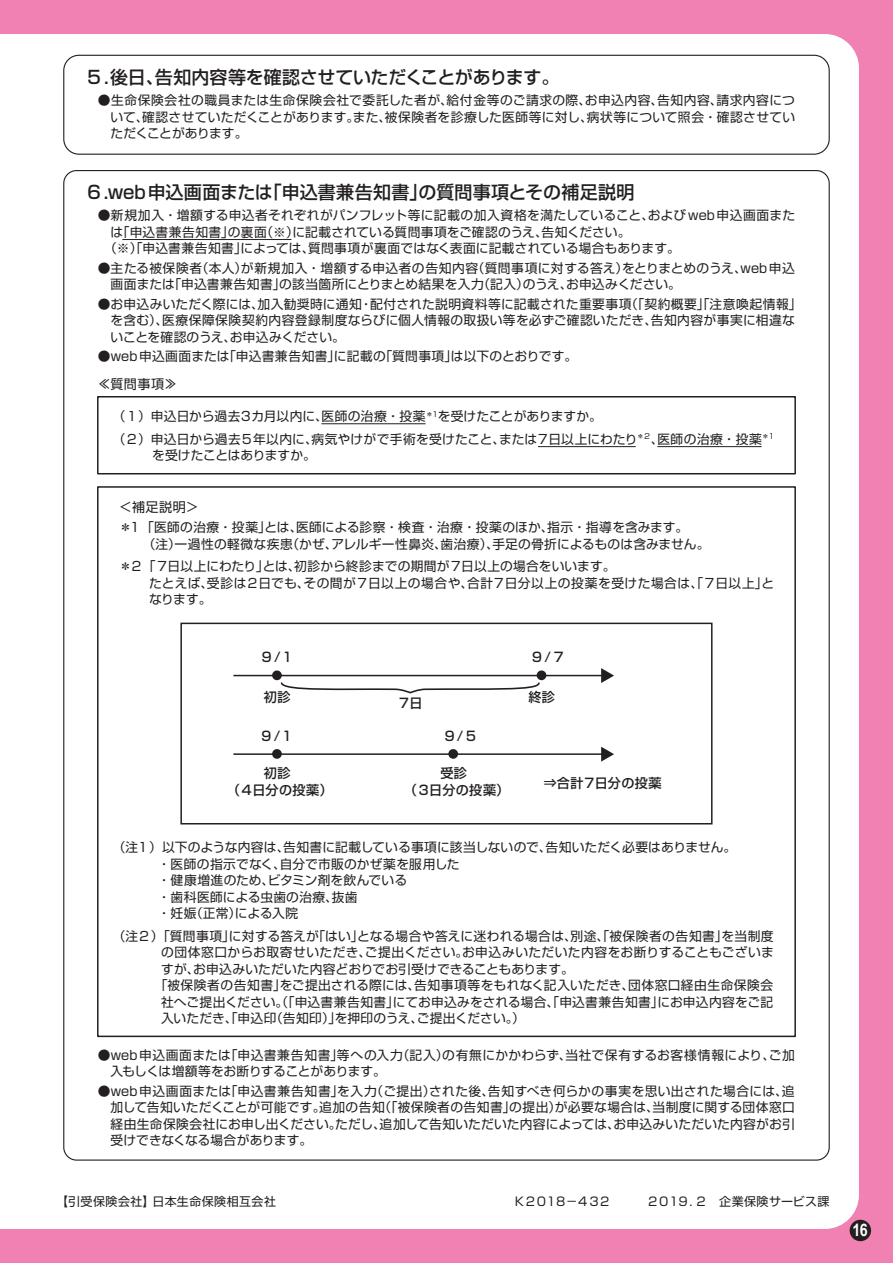
<style>
.page{position:relative;width:893px;height:1263px;background:#f181b2}
.page>*{position:absolute;margin:0;border:0;box-sizing:border-box;transform-origin:0 0}
.t1{font:500 18px "Shin Go Pr 5";letter-spacing:-.005em;color:#231f20}
.t2{font:700 17.25px "Arial Narrow";color:#fff}
.t3{font:500 13.05px "Shin Go Pr 5";letter-spacing:.025em;color:#231f20}
.t4{font:13.05px "Shin Go Pr 5";letter-spacing:.035em;color:#231f20}
.t5{font:12.75px/16.5px "Shin Go Pr 5";letter-spacing:.015em;color:#231f20}
.t6{font:12.75px "Shin Go Pr 5";letter-spacing:.035em;color:#231f20}
.t7{font:12px "Shin Go Pr 5";letter-spacing:-.07em;color:#231f20}
.t8{font:12px "Shin Go Pr 5";letter-spacing:.025em;color:#231f20}
</style>
<div class="page">
<div style="left:0;top:34px;width:859px;height:1195px;background:#fff"></div>
<div style="left:64px;top:55px;width:765px;height:99px;background:#fff;border-radius:15px"></div>
<div style="left:63px;top:55px;width:767px;height:100px;border:1px solid #231f20;border-radius:15px"></div>
<div style="left:64px;top:171px;width:765px;height:989px;background:#fff;border-radius:13px"></div>
<div style="left:97px;top:396px;width:699px;height:78px;border:2px solid #231f20"></div>
<hr style="left:321px;top:423px;width:105px;height:1px;background:#231f20">
<hr style="left:538px;top:446px;width:98px;height:1px;background:#231f20">
<hr style="left:657px;top:446px;width:105px;height:1px;background:#231f20">
<div style="left:180px;top:623px;width:532px;height:201px;border:2px solid #231f20"></div>
<hr style="left:233px;top:675px;width:370px;height:1px;background:#231f20">
<svg style="left:601px;top:668px;width:13px;height:15px"></svg>
<div style="left:272px;top:670px;width:10px;height:10px;background:#231f20;border-radius:50%"></div>
<div style="left:537px;top:670px;width:9px;height:10px;background:#231f20;border-radius:50%"></div>
<hr style="left:233px;top:753px;width:370px;height:2px;background:#231f20">
<svg style="left:601px;top:747px;width:13px;height:15px"></svg>
<div style="left:272px;top:749px;width:10px;height:10px;background:#231f20;border-radius:50%"></div>
<div style="left:448px;top:749px;width:10px;height:10px;background:#231f20;border-radius:50%"></div>
<svg style="left:280px;top:682px;width:260px;height:12px"></svg>
<hr style="left:122px;top:239px;width:169px;height:1px;background:#231f20">
<div style="left:850px;top:1220px;width:21px;height:21px;background:#231f20;border-radius:50%"></div>
<h1 class="t1" style="left:85px;top:62px;width:476px">５.後日、告知内容等を確認させていただくことがあります。</h1>
<p class="t5" style="left:111px;top:91px;width:686px;text-align:justify;text-indent:-13px">●生命保険会社の職員または生命保険会社で委託した者が、給付金等のご請求の際、お申込内容、告知内容、請求内容について、確認させていただくことがあります。また、被保険者を診療した医師等に対し、病状等について照会・確認させていただくことがあります。</p>
<h1 class="t1" style="left:85px;top:178px;width:551px">６.web申込画面または「申込書兼告知書」の質問事項とその補足説明</h1>
<p class="t5" style="left:98px;top:206px;width:699px">●新規加入・増額する申込者それぞれがパンフレット等に記載の加入資格を満たしていること、およびweb申込画面また</p>
<p class="t5" style="left:111px;top:222px;width:521px">は「申込書兼告知書」の裏面（※）に記載されている質問事項をご確認のうえ、告知ください。</p>
<p class="t5" style="left:104px;top:239px;width:577px">（※）「申込書兼告知書」によっては、質問事項が裏面ではなく表面に記載されている場合もあります。</p>
<p class="t5" style="left:111px;top:258px;width:686px;text-indent:-13px">●主たる被保険者（本人）が新規加入・増額する申込者の告知内容（質問事項に対する答え）をとりまとめのうえ、web申込画面または「申込書兼告知書」の該当箇所にとりまとめ結果を入力（記入）のうえ、お申込みください。</p>
<p class="t5" style="left:111px;top:294px;width:692px;text-indent:-13px">●お申込みいただく際には、加入勧奨時に通知・配付された説明資料等に記載された重要事項（「契約概要」「注意喚起情報」を含む）、医療保障保険契約内容登録制度ならびに個人情報の取扱い等を必ずご確認いただき、告知内容が事実に相違ないことを確認のうえ、お申込みください。</p>
<p class="t5" style="left:98px;top:347px;width:481px">●web申込画面または「申込書兼告知書」に記載の「質問事項」は以下のとおりです。</p>
<p class="t4" style="left:98px;top:373px;width:81px">≪質問事項≫</p>
<p class="t5" style="left:113px;top:404px;width:664px;line-height:22.5px">（１）申込日から過去３カ月以内に、医師の治療・投薬<sup>＊１</sup>を受けたことがありますか。<br>（２）申込日から過去５年以内に、病気やけがで手術を受けたこと、または７日以上にわたり<sup>＊２</sup>、医師の治療・投薬<sup>＊１</sup></p>
<p class="t5" style="left:152px;top:446px;width:165px">を受けたことはありますか。</p>
<p class="t4" style="left:119px;top:496px;width:81px">＜補足説明＞</p>
<p class="t5" style="left:143px;top:518px;width:568px;text-indent:-24px">＊１「医師の治療・投薬」とは、医師による診察・検査・治療・投薬のほか、指示・指導を含みます。<br>（注）一過性の軽微な疾患（かぜ、アレルギー性鼻炎、歯治療）、手足の骨折によるものは含みません。</p>
<p class="t5" style="left:149px;top:557px;width:626px;text-indent:-30px">＊２「７日以上にわたり」とは、初診から終診までの期間が７日以上の場合をいいます。<br>たとえば、受診は２日でも、その間が７日以上の場合や、合計７日分以上の投薬を受けた場合は、「７日以上」となります。</p>
<p class="t3" style="left:260px;top:646px;width:35px">９/１</p>
<p class="t3" style="left:264px;top:686px;width:28px">初診</p>
<p class="t3" style="left:260px;top:725px;width:35px">９/１</p>
<p class="t3" style="left:264px;top:762px;width:28px">初診</p>
<p class="t3" style="left:397px;top:692px;width:27px">７日</p>
<p class="t3" style="left:443px;top:725px;width:36px">９/５</p>
<p class="t3" style="left:440px;top:762px;width:28px">受診</p>
<p class="t3" style="left:227px;top:779px;width:107px">（４日分の投薬）</p>
<p class="t3" style="left:404px;top:779px;width:107px">（３日分の投薬）</p>
<p class="t3" style="left:531px;top:646px;width:36px">９/７</p>
<p class="t3" style="left:528px;top:686px;width:28px">終診</p>
<p class="t3" style="left:544px;top:772px;width:119px">⇒合計７日分の投薬</p>
<p class="t5" style="left:158px;top:838px;width:580px;text-indent:-45px">（注１）以下のような内容は、告知書に記載している事項に該当しないので、告知いただく必要はありません。・医師の指示でなく、自分で市販のかぜ薬を服用した<br>・健康増進のため、ビタミン剤を飲んでいる<br>・歯科医師による虫歯の治療、抜歯<br>・妊娠（正常）による入院</p>
<p class="t5" style="left:113px;top:926px;width:662px">（注２）「質問事項」に対する答えが「はい」となる場合や答えに迷われる場合は、別途、「被保険者の告知書」を当制度</p>
<p class="t5" style="left:161px;top:943px;width:614px">の団体窓口からお取寄せいただき、ご提出ください。お申込みいただいた内容をお断りすることもございま</p>
<p class="t5" style="left:161px;top:959px;width:414px">すが、お申込みいただいた内容どおりでお引受けできることもあります。</p>
<p class="t6" style="left:155px;top:975px;width:620px">「被保険者の告知書」をご提出される際には、告知事項等をもれなく記入いただき、団体窓口経由生命保険会</p>
<p class="t5" style="left:161px;top:992px;width:614px">社へご提出ください。（「申込書兼告知書」にてお申込みをされる場合、「申込書兼告知書」にお申込内容をご記</p>
<p class="t5" style="left:161px;top:1009px;width:365px">入いただき、「申込印（告知印）」を押印のうえ、ご提出ください。）</p>
<p class="t5" style="left:111px;top:1045px;width:686px;text-indent:-13px">●web申込画面または「申込書兼告知書」等への入力（記入）の有無にかかわらず、当社で保有するお客様情報により、ご加入もしくは増額等をお断りすることがあります。</p>
<p class="t5" style="left:111px;top:1081px;width:686px;text-align:justify;text-indent:-13px">●web申込画面または「申込書兼告知書」を入力（ご提出）された後、告知すべき何らかの事実を思い出された場合には、追加して告知いただくことが可能です。追加の告知（「被保険者の告知書」の提出）が必要な場合は、当制度に関する団体窓口経由生命保険会社にお申し出ください。ただし、追加して告知いただいた内容によっては、お申込みいただいた内容がお引受けできなくなる場合があります。</p>
<p class="t8" style="left:56px;top:1191px;width:221px">【引受保険会社】日本生命保険相互会社</p>
<p class="t7" style="left:513px;top:1191px;width:318px">Ｋ２０１８－４３２　　　２０１９．２　企業保険サービス課</p>
<h2 class="t2" style="left:852px;top:1217px;width:17px">16</h2>
</div>
